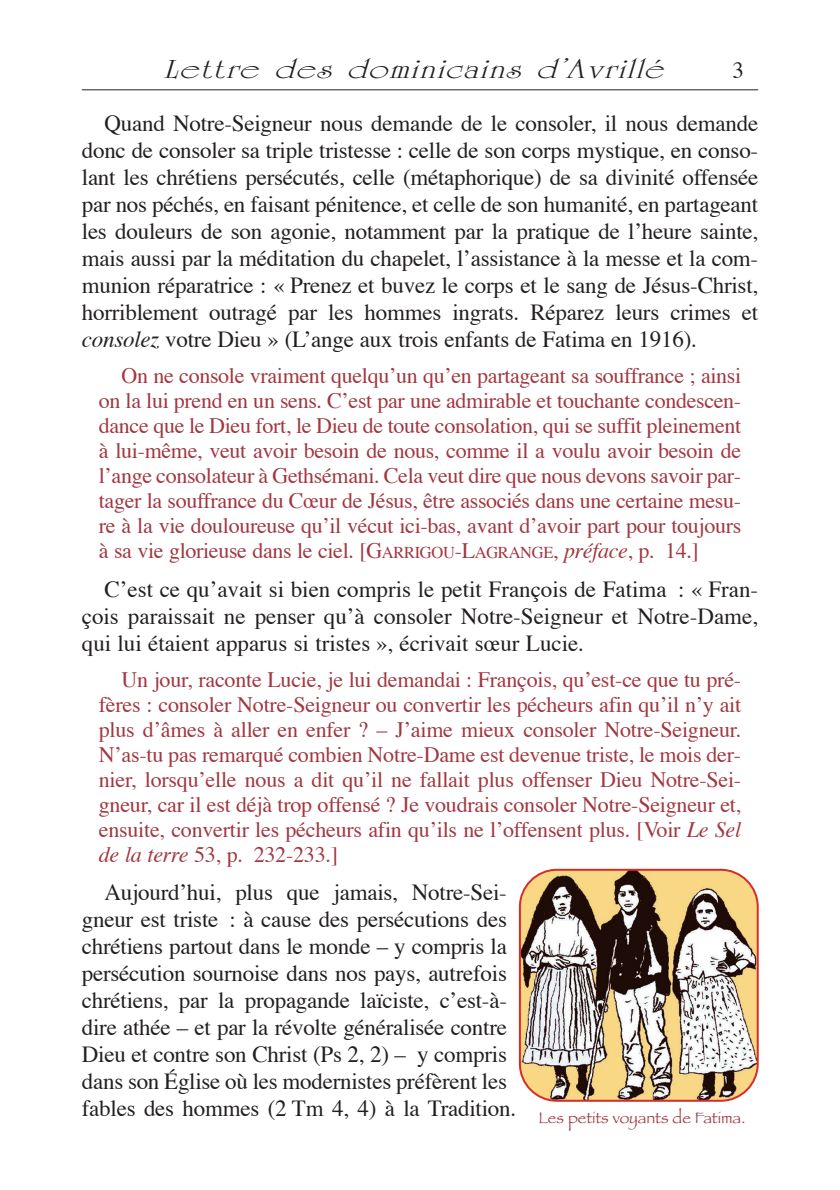
<style>
.page{position:relative;width:840px;height:1190px;background:#fff}
.page>*{position:absolute;margin:0;border:0;box-sizing:border-box;transform-origin:0 0}
.t1{font:italic 28px "University Roman";letter-spacing:.045em;color:#231f20;scale:1.4 1}
.t2{font:23px/27px "Times";letter-spacing:-.01em;color:#231f20;text-align:justify}
.t3{font:22px/25px "Times";letter-spacing:-.015em;color:#a13741;text-align:justify}
.s1{font-style:italic}
.s2{font-size:16.4px}
</style>
<div class="page">
<hr style="left:82px;top:89px;width:676px;height:1px;background:#231f20">
<svg style="left:519px;top:869px;width:240px;height:233px"></svg>
<p class="t1" style="left:164px;top:58px;width:364px">Lettre des dominicains d ’Avrillé</p>
<p class="t2" style="left:732px;top:59px;width:13px">3</p>
<p class="t2" style="left:82px;top:112px;width:678px;text-indent:23px">Quand Notre-Seigneur nous demande de le consoler, il nous demande donc de consoler sa triple tristesse : celle de son corps mystique, en conso&shy;lant les chrétiens persécutés, celle (métaphorique) de sa divinité offensée par nos péchés, en faisant pénitence, et celle de son humanité, en partageant les douleurs de son agonie, notamment par la pratique de l’heure sainte, mais aussi par la méditation du chapelet, l’assistance à la messe et la com&shy;munion réparatrice : « Prenez et buvez le corps et le sang de Jésus-Christ, horriblement outragé par les hommes ingrats. Réparez leurs crimes et <span class="s1">consolez</span> votre Dieu » (L’ange aux trois enfants de Fatima en 1916).</p>
<p class="t3" style="left:99px;top:365px;width:644px;text-indent:23px">On ne console vraiment quelqu’un qu’en partageant sa souffrance ; ainsi on la lui prend en un sens. C’est par une admirable et touchante condescen&shy;dance que le Dieu fort, le Dieu de toute consolation, qui se suffit pleinement à lui-même, veut avoir besoin de nous, comme il a voulu avoir besoin de l’ange consolateur à Gethsémani. Cela veut dire que nous devons savoir par&shy;tager la souffrance du Cœur de Jésus, être associés dans une certaine mesu&shy;re à la vie douloureuse qu’il vécut ici-bas, avant d’avoir part pour toujours à sa vie glorieuse dans le ciel. [G<span class="s2">ARRIGOU</span>-L<span class="s2">AGRANGE</span>, <span class="s1">préface</span>, p. 14.]</p>
<p class="t2" style="left:82px;top:577px;width:678px;text-indent:23px">C’est ce qu’avait si bien compris le petit François de Fatima : « Fran&shy;çois paraissait ne penser qu’à consoler Notre-Seigneur et Notre-Dame, qui lui étaient apparus si tristes », écrivait sœur Lucie.</p>
<p class="t3" style="left:99px;top:669px;width:644px;text-indent:23px">Un jour, raconte Lucie, je lui demandai : François, qu’est-ce que tu pré&shy;fères : consoler Notre-Seigneur ou convertir les pécheurs afin qu’il n’y ait plus d’âmes à aller en enfer ? – J’aime mieux consoler Notre-Seigneur.<br>N’as-tu pas remarqué combien Notre-Dame est devenue triste, le mois der&shy;nier, lorsqu’elle nous a dit qu’il ne fallait plus offenser Dieu Notre-Sei&shy;gneur, car il est déjà trop offensé ? Je voudrais consoler Notre-Seigneur et, ensuite, convertir les pécheurs afin qu’ils ne l’offensent plus. [Voir <span class="s1">Le Sel de la terre</span> 53, p. 232-233.]</p>
<p class="t2" style="left:82px;top:881px;width:665px;text-align:left;text-indent:23px">Aujourd’hui, plus que jamais, Notre-Sei-<br>gneur est triste : à cause des persécutions des<br>chrétiens partout dans le monde – y compris la<br>persécution sournoise dans nos pays, autrefois<br>chrétiens, par la propagande laïciste, c’est-à-<br>dire athée – et par la révolte généralisée contre<br>Dieu et contre son Christ (Ps 2, 2) – y compris<br>dans son Église où les modernistes préfèrent les<br>fables des hommes (2 Tm 4, 4) à la Tradition. <sub>Les</sub> <sub>petits</sub> <sub>voyants</sub> <sub>de</sub> <sub>Fatima.</sub></p>
</div>
